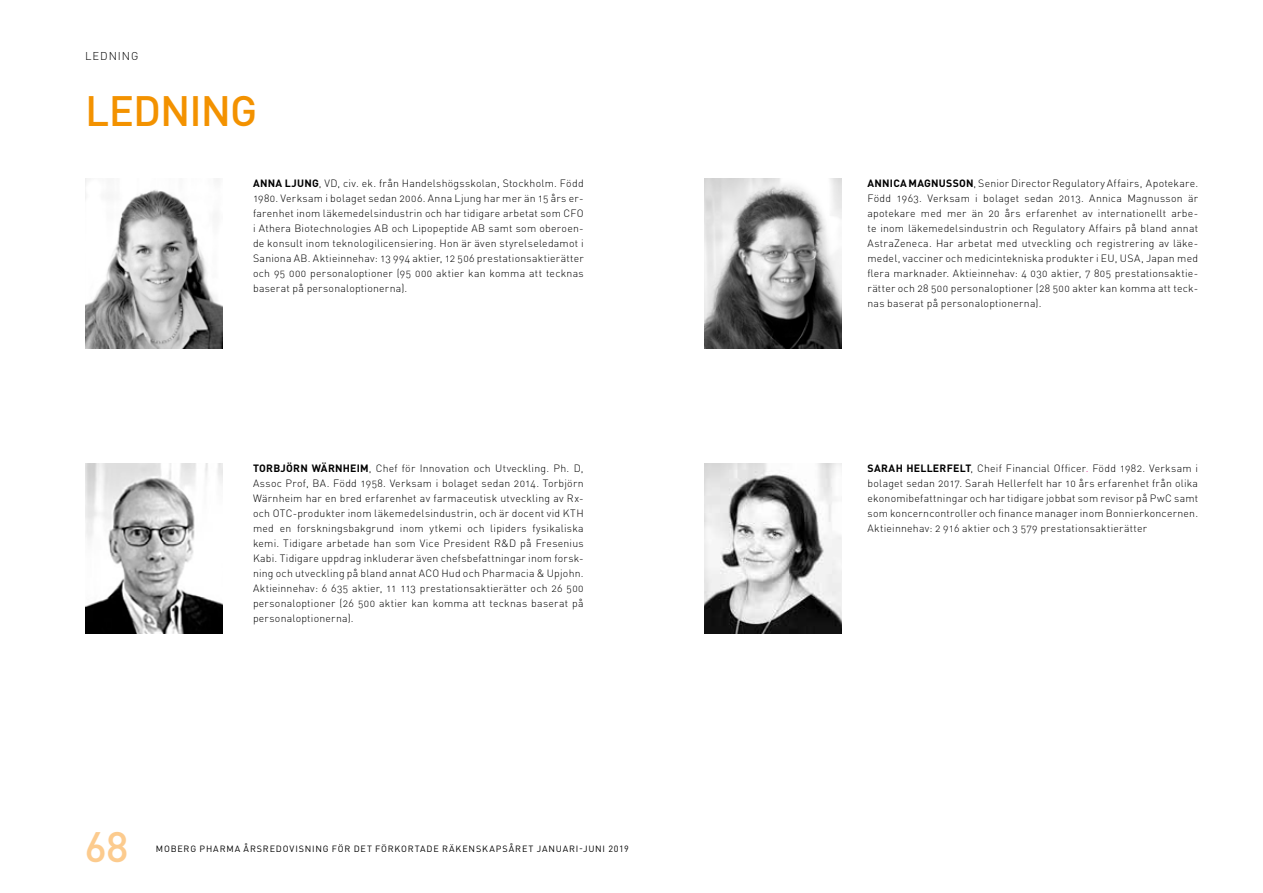
<style>
.page{position:relative;width:1263px;height:893px;background:#fff}
.page>*{position:absolute;margin:0;border:0;box-sizing:border-box;transform-origin:0 0}
.t1{font:500 42px "DIN Pro";letter-spacing:-.025em;color:#f39200}
.t2{font:500 42px "DIN Pro";color:#fccb8e}
.t3{font:300 11.25px "DIN Pro";letter-spacing:.08em;color:#000}
.t4{font:300 10.5px/15px "DIN Pro";letter-spacing:.02em;color:#000;text-align:justify}
.t5{font:9px "DIN Pro";letter-spacing:.09em;color:#000}
.s1{font-weight:700}
.s2{color:#e6007d}
</style>
<div class="page">
<img style="left:85px;top:179px;width:137px;height:170px">
<img style="left:85px;top:463px;width:137px;height:171px">
<img style="left:705px;top:179px;width:137px;height:170px">
<img style="left:705px;top:463px;width:137px;height:171px">
<p class="t3" style="left:85px;top:48px;width:55px">LEDNING</p>
<h1 class="t1" style="left:85px;top:82px;width:174px">LEDNING</h1>
<p class="t4" style="left:253px;top:175px;width:332px"><span class="s1">ANNA LJUNG</span>, VD, civ. ek. från Handelshögsskolan, Stockholm. Född 1980. Verksam i bolaget sedan 2006. Anna Ljung har mer än 15 års er&shy;farenhet inom läkemedelsindustrin och har tidigare arbetat som CFO i Athera Biotechnologies AB och Lipopeptide AB samt som oberoen&shy;de konsult inom teknologilicensiering. Hon är även styrelseledamot i Saniona AB. Aktieinnehav: 13 994 aktier, 12 506 prestationsaktierätter och 95 000 personaloptioner (95 000 aktier kan komma att tecknas baserat på personaloptionerna).</p>
<p class="t4" style="left:253px;top:460px;width:332px"><span class="s1">TORBJÖRN WÄRNHEIM</span>, Chef för Innovation och Utveckling. Ph. D, Assoc Prof, BA. Född 1958. Verksam i bolaget sedan 2014. Torbjörn Wärnheim har en bred erfarenhet av farmaceutisk utveckling av Rx&shy;och OTC-produkter inom läkemedelsindustrin, och är docent vid KTH med en forskningsbakgrund inom ytkemi och lipiders fysikaliska kemi. Tidigare arbetade han som Vice President R&amp;D på Fresenius Kabi. Tidigare uppdrag inkluderar även chefsbefattningar inom forsk&shy;ning och utveckling på bland annat ACO Hud och Pharmacia &amp; Upjohn.<br>Aktieinnehav: 6 635 aktier, 11 113 prestationsaktierätter och 26 500 personaloptioner (26 500 aktier kan komma att tecknas baserat på personaloptionerna).</p>
<h1 class="t2" style="left:85px;top:819px;width:45px">68</h1>
<p class="t5" style="left:156px;top:842px;width:474px">MOBERG PHARMA ÅRSREDOVISNING FÖR DET FÖRKORTADE RÄKENSKAPSÅRET JANUARI-JUNI 2019</p>
<p class="t4" style="left:867px;top:175px;width:332px"><span class="s1">ANNICA MAGNUSSON</span>, Senior Director Regulatory Affairs, Apotekare.<br>Född 1963. Verksam i bolaget sedan 2013. Annica Magnusson är apotekare med mer än 20 års erfarenhet av internationellt arbe&shy;te inom läkemedelsindustrin och Regulatory Affairs på bland annat AstraZeneca. Har arbetat med utveckling och registrering av läke&shy;medel, vacciner och medicintekniska produkter i EU, USA, Japan med flera marknader. Aktieinnehav: 4 030 aktier, 7 805 prestationsaktie&shy;rätter och 28 500 personaloptioner (28 500 akter kan komma att teck&shy;nas baserat på personaloptionerna).</p>
<p class="t4" style="left:867px;top:460px;width:332px"><span class="s1">SARAH HELLERFELT</span>, Cheif Financial Officer<span class="s2">.</span> Född 1982. Verksam i bolaget sedan 2017. Sarah Hellerfelt har 10 års erfarenhet från olika ekonomibefattningar och har tidigare jobbat som revisor på PwC samt som koncerncontroller och finance manager inom Bonnierkoncernen.<br>Aktieinnehav: 2 916 aktier och 3 579 prestationsaktierätter</p>
</div>
